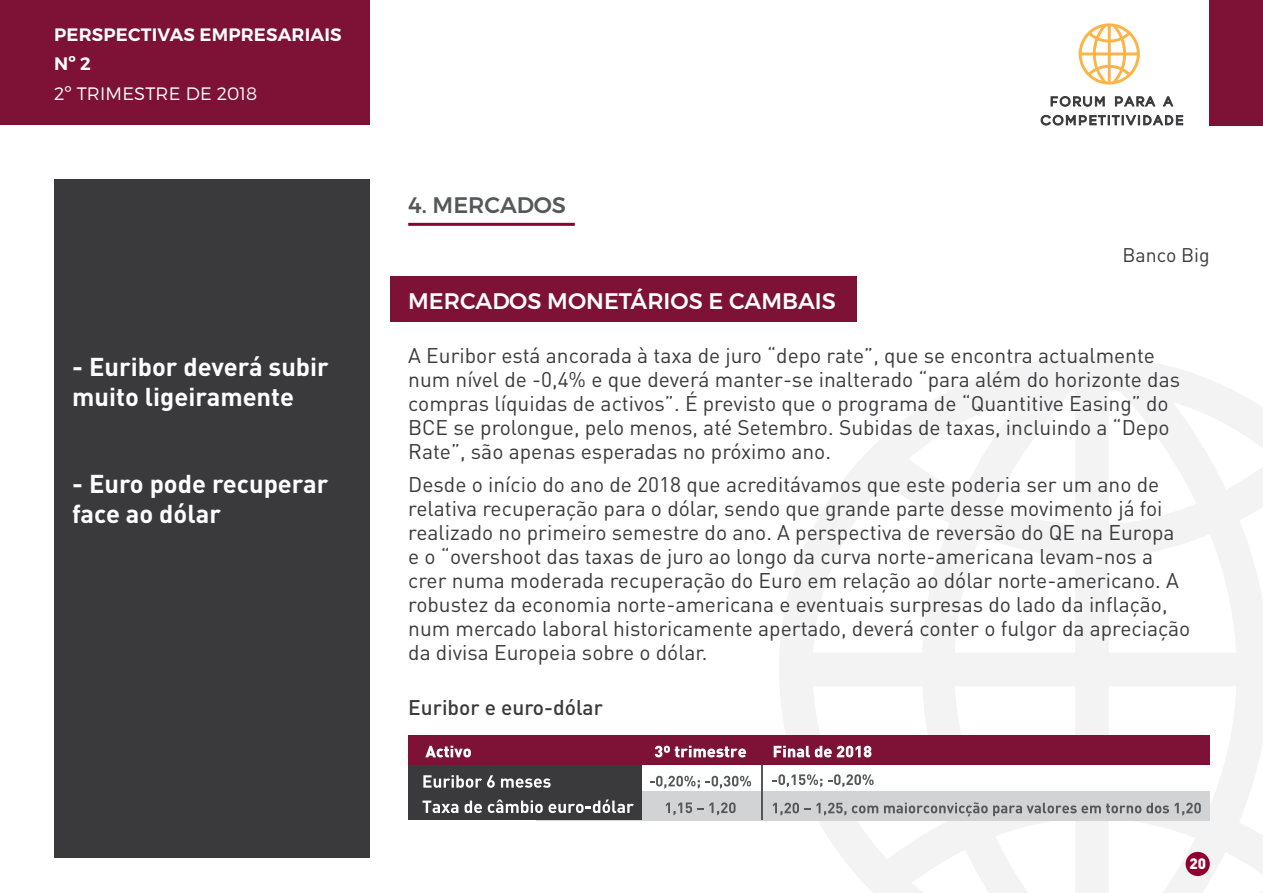
<style>
.page{position:relative;width:1263px;height:893px;background:#fff}
.page>*{position:absolute;margin:0;border:0;box-sizing:border-box;transform-origin:0 0}
.t1{font:700 25.5px/30px "DIN Pro";color:#fff}
.t2{font:500 22.5px "Montserrat";color:#fff}
.t3{font:500 22.5px "Montserrat";color:#555859}
.t4{font:21px/24px "DIN Pro";color:#3a3a3d}
.t5{font:500 21px "DIN Pro";color:#3a3a3d}
.t6{font:19.5px "DIN Pro";color:#3a3a3d}
.t7{font:600 18px/29.5px "Montserrat";letter-spacing:.01em;color:#fff}
.t8{font:300 18px "Montserrat";letter-spacing:.01em;color:#fff}
.t9{font:900 15px "DIN Pro";color:#fff}
</style>
<div class="page">
<div style="left:54px;top:179px;width:316px;height:678px;background:#3a3a3d"></div>
<svg style="left:779px;top:357px;width:484px;height:536px"></svg>
<div style="left:0;top:0;width:370px;height:125px;background:#7d1236"></div>
<div style="left:1210px;top:0;width:53px;height:125px;background:#7d1236"></div>
<svg style="left:1079px;top:23px;width:61px;height:62px"></svg>
<svg style="left:1050px;top:96px;width:55px;height:11px"></svg>
<svg style="left:1115px;top:96px;width:41px;height:11px"></svg>
<svg style="left:1162px;top:96px;width:12px;height:11px"></svg>
<svg style="left:1040px;top:114px;width:143px;height:12px"></svg>
<div style="left:1185px;top:852px;width:25px;height:24px;background:#8f0030;border-radius:50%"></div>
<div style="left:391px;top:277px;width:466px;height:45px;background:#7d1236"></div>
<hr style="left:408px;top:223px;width:167px;height:3px;background:#8f0030">
<div style="left:536px;top:747px;width:674px;height:73px;background:#d1d3d4"></div>
<div style="left:536px;top:765px;width:674px;height:26px;background:#fff"></div>
<svg style="left:650px;top:776px;width:101px;height:13px"></svg>
<svg style="left:772px;top:774px;width:50px;height:13px"></svg>
<svg style="left:828px;top:774px;width:45px;height:13px"></svg>
<svg style="left:773px;top:803px;width:73px;height:13px"></svg>
<svg style="left:852px;top:805px;width:26px;height:8px"></svg>
<svg style="left:884px;top:802px;width:285px;height:14px"></svg>
<svg style="left:1175px;top:803px;width:26px;height:13px"></svg>
<hr style="left:761px;top:765px;width:2px;height:55px;background:#555859">
<div style="left:408px;top:736px;width:234px;height:84px;background:#3a3a3d"></div>
<div style="left:408px;top:736px;width:802px;height:29px;background:#7d1236"></div>
<svg style="left:423px;top:775px;width:72px;height:13px"></svg>
<svg style="left:501px;top:778px;width:50px;height:10px"></svg>
<svg style="left:422px;top:801px;width:36px;height:12px"></svg>
<svg style="left:464px;top:801px;width:18px;height:12px"></svg>
<svg style="left:488px;top:799px;width:146px;height:14px"></svg>
<svg style="left:655px;top:746px;width:91px;height:11px"></svg>
<svg style="left:774px;top:746px;width:97px;height:11px"></svg>
<svg style="left:425px;top:746px;width:46px;height:11px"></svg>
<svg style="left:666px;top:802px;width:69px;height:13px"></svg>
<p class="t7" style="left:54px;top:20px;width:289px">PERSPECTIVAS EMPRESARIAIS<br>Nº 2</p>
<p class="t8" style="left:54px;top:82px;width:205px">2º TRIMESTRE DE 2018</p>
<p class="t1" style="left:72px;top:351px;width:258px">- Euribor deverá subir muito ligeiramente</p>
<p class="t1" style="left:72px;top:468px;width:258px">- Euro pode recuperar face ao dólar</p>
<p class="t3" style="left:408px;top:191px;width:159px">4. MERCADOS</p>
<p class="t6" style="left:1122px;top:241px;width:89px">Banco Big</p>
<p class="t2" style="left:408px;top:287px;width:429px">MERCADOS MONETÁRIOS E CAMBAIS</p>
<p class="t4" style="left:408px;top:343px;width:773px">A Euribor está ancorada à taxa de juro “depo rate”, que se encontra actualmente num nível de -0,4% e que deverá manter-se inalterado “para além do horizonte das compras líquidas de activos”. É previsto que o programa de “Quantitive Easing” do BCE se prolongue, pelo menos, até Setembro. Subidas de taxas, incluindo a “Depo Rate”, são apenas esperadas no próximo ano.</p>
<p class="t4" style="left:408px;top:472px;width:784px">Desde o início do ano de 2018 que acreditávamos que este poderia ser um ano de relativa recuperação para o dólar, sendo que grande parte desse movimento já foi realizado no primeiro semestre do ano. A perspectiva de reversão do QE na Europa e o “overshoot das taxas de juro ao longo da curva norte-americana levam-nos a crer numa moderada recuperação do Euro em relação ao dólar norte-americano. A robustez da economia norte-americana e eventuais surpresas do lado da inflação, num mercado laboral historicamente apertado, deverá conter o fulgor da apreciação da divisa Europeia sobre o dólar.</p>
<p class="t5" style="left:408px;top:693px;width:196px">Euribor e euro-dólar</p>
<p class="t9" style="left:1189px;top:853px;width:18px">20</p>
</div>
